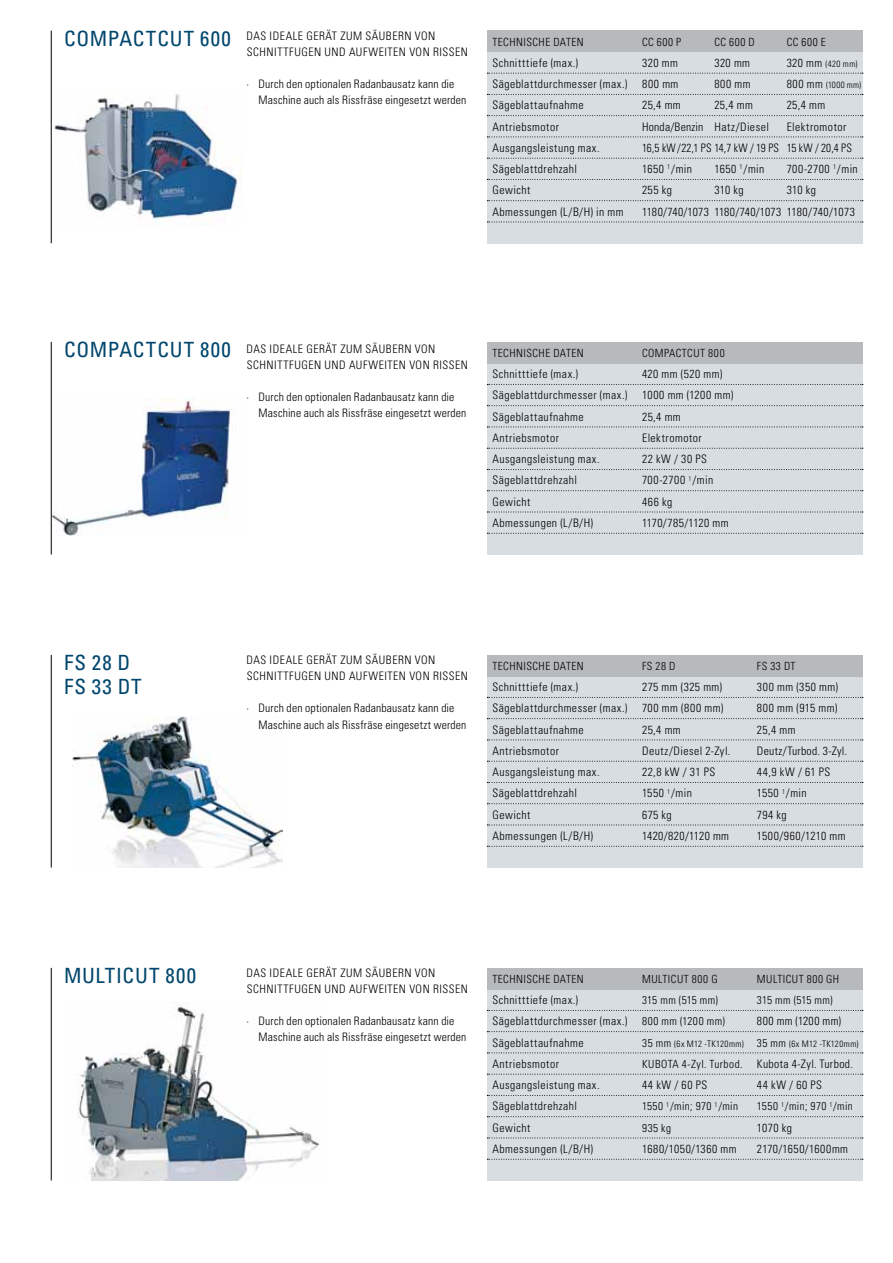
<style>
.page{position:relative;width:893px;height:1263px;background:#fff}
.page>*{position:absolute;margin:0;border:0;box-sizing:border-box;transform-origin:0 0}
.t1{font:condensed 21px/24px "Univers";letter-spacing:.035em;color:#00466d}
.t2{font:300 condensed 11.7px/21.3px "Univers";letter-spacing:.04em;color:#000}
.t3{font:300 condensed 11.7px/16px "Univers";letter-spacing:.015em;color:#000}
.t4{font:300 condensed 11.7px/21.3px "Univers";letter-spacing:.02em;color:#000}
.t5{font:300 condensed 11.25px/21.3px "Univers";letter-spacing:.04em;color:#000}
.t6{font:300 condensed 9px "Univers";letter-spacing:.045em;color:#000}
.s1{font-weight:400;font-size:21px;color:#00466d}
.s2{font-size:11.7px}
.s3{font-size:11.25px}
</style>
<div class="page">
<img style="left:54px;top:94px;width:188px;height:130px">
<div style="left:487px;top:52px;width:375px;height:191px;background:#d7dde1"></div>
<div style="left:487px;top:363px;width:375px;height:191px;background:#d7dde1"></div>
<svg style="left:487px;top:73px;width:376px;height:1px"></svg>
<svg style="left:487px;top:384px;width:376px;height:1px"></svg>
<svg style="left:487px;top:94px;width:376px;height:1px"></svg>
<svg style="left:487px;top:405px;width:376px;height:1px"></svg>
<svg style="left:487px;top:115px;width:376px;height:1px"></svg>
<svg style="left:487px;top:427px;width:376px;height:1px"></svg>
<svg style="left:487px;top:137px;width:376px;height:1px"></svg>
<svg style="left:487px;top:448px;width:376px;height:1px"></svg>
<svg style="left:487px;top:158px;width:376px;height:1px"></svg>
<svg style="left:487px;top:469px;width:376px;height:1px"></svg>
<svg style="left:487px;top:179px;width:376px;height:1px"></svg>
<svg style="left:487px;top:490px;width:376px;height:1px"></svg>
<svg style="left:487px;top:200px;width:376px;height:1px"></svg>
<svg style="left:487px;top:222px;width:376px;height:1px"></svg>
<svg style="left:487px;top:512px;width:376px;height:1px"></svg>
<svg style="left:487px;top:533px;width:376px;height:1px"></svg>
<div style="left:487px;top:31px;width:375px;height:21px;background:#b6babd"></div>
<div style="left:487px;top:342px;width:375px;height:21px;background:#b6babd"></div>
<img style="left:52px;top:398px;width:179px;height:138px">
<img style="left:78px;top:1002px;width:242px;height:178px">
<img style="left:73px;top:716px;width:210px;height:151px">
<div style="left:487px;top:676px;width:375px;height:191px;background:#d7dde1"></div>
<svg style="left:487px;top:697px;width:376px;height:1px"></svg>
<svg style="left:487px;top:718px;width:376px;height:1px"></svg>
<svg style="left:487px;top:739px;width:376px;height:1px"></svg>
<svg style="left:487px;top:761px;width:376px;height:1px"></svg>
<svg style="left:487px;top:782px;width:376px;height:1px"></svg>
<svg style="left:487px;top:803px;width:376px;height:1px"></svg>
<svg style="left:487px;top:825px;width:376px;height:1px"></svg>
<svg style="left:487px;top:846px;width:376px;height:1px"></svg>
<div style="left:487px;top:655px;width:375px;height:21px;background:#b6babd"></div>
<div style="left:487px;top:989px;width:375px;height:191px;background:#d7dde1"></div>
<svg style="left:487px;top:1010px;width:376px;height:1px"></svg>
<svg style="left:487px;top:1031px;width:376px;height:1px"></svg>
<svg style="left:487px;top:1052px;width:376px;height:1px"></svg>
<svg style="left:487px;top:1074px;width:376px;height:1px"></svg>
<svg style="left:487px;top:1095px;width:376px;height:1px"></svg>
<svg style="left:487px;top:1116px;width:376px;height:1px"></svg>
<svg style="left:487px;top:1137px;width:376px;height:1px"></svg>
<svg style="left:487px;top:1159px;width:376px;height:1px"></svg>
<div style="left:487px;top:968px;width:375px;height:21px;background:#b6babd"></div>
<hr style="left:51px;top:968px;width:1px;height:212px;background:#000">
<hr style="left:51px;top:655px;width:1px;height:212px;background:#000">
<hr style="left:51px;top:342px;width:1px;height:212px;background:#000">
<hr style="left:51px;top:31px;width:1px;height:212px;background:#000">
<h1 class="t1" style="left:64px;top:26px;width:82px">COMPACTCUT</h1>
<p class="t2" style="left:247px;top:27px;width:190px;line-height:16px;text-indent:-47px"><span class="s1">600</span> DAS IDEALE GERÄT ZUM SÄUBERN VON<br>SCHNITTFUGEN und</p>
<p class="t2" style="left:349px;top:41px;width:8px">aufweiten</p>
<p class="t2" style="left:409px;top:41px;width:8px">von</p>
<p class="t2" style="left:433px;top:41px;width:7px">rissen</p>
<p class="t3" style="left:259px;top:76px;width:209px;text-indent:-12px">· Durch den optionalen Radanbausatz kann die<br>Maschine auch als Rissfräse eingesetzt werden</p>
<p class="t5" style="left:492px;top:31px;width:93px">TECHNISCHE DATEN</p>
<p class="t2" style="left:492px;top:52px;width:136px">Schnitttiefe (max.)<br>Sägeblattdurchmesser (max.)<br>Sägeblattaufnahme<br>Antriebsmotor<br>Ausgangsleistung max.<br>Sägeblattdrehzahl<br>Gewicht<br>Abmessungen (L/B/H) in mm</p>
<p class="t5" style="left:642px;top:31px;width:41px">CC 600 P</p>
<p class="t4" style="left:642px;top:52px;width:138px">320 mm<br>800 mm<br>25,4 mm<br>Honda/Benzin<br>16,5 kW/22,1 PS 14,7 kW / 19 PS<br>1650 <sup>1</sup>/min<br>255 kg<br>1180/740/1073</p>
<p class="t5" style="left:714px;top:31px;width:42px">CC 600 D</p>
<p class="t2" style="left:714px;top:52px;width:56px">320 mm<br>800 mm<br>25,4 mm<br>Hatz/Diesel</p>
<p class="t4" style="left:714px;top:158px;width:68px">1650 <sup>1</sup>/min<br>310 kg<br>1180/740/1073</p>
<p class="t5" style="left:787px;top:31px;width:41px">CC 600 E</p>
<p class="t6" style="left:787px;top:58px;width:72px"><span class="s2">320 mm</span> (420 mm)</p>
<p class="t6" style="left:787px;top:79px;width:76px"><span class="s2">800 mm</span> (1000 mm)</p>
<p class="t2" style="left:787px;top:94px;width:73px">25,4 mm<br>Elektromotor<br>15 kW / 20,4 PS<br>700-2700 <sup>1</sup>/min<br>310 kg<br>1180/740/1073</p>
<h1 class="t1" style="left:64px;top:337px;width:82px">COMPACTCUT</h1>
<h1 class="t1" style="left:200px;top:337px;width:32px">800</h1>
<p class="t2" style="left:247px;top:340px;width:190px;line-height:16px">DAS IDEALE GERÄT ZUM SÄUBERN VON<br>SCHNITTFUGEN und</p>
<p class="t2" style="left:349px;top:354px;width:8px">aufweiten</p>
<p class="t2" style="left:409px;top:354px;width:8px">von</p>
<p class="t2" style="left:433px;top:354px;width:7px">rissen</p>
<p class="t3" style="left:259px;top:389px;width:209px;text-indent:-12px">· Durch den optionalen Radanbausatz kann die<br>Maschine auch als Rissfräse eingesetzt werden</p>
<p class="t5" style="left:492px;top:342px;width:93px">TECHNISCHE DATEN</p>
<p class="t2" style="left:492px;top:363px;width:136px">Schnitttiefe (max.)<br>Sägeblattdurchmesser (max.)<br>Sägeblattaufnahme<br>Antriebsmotor<br>Ausgangsleistung max.<br>Sägeblattdrehzahl<br>Gewicht<br>Abmessungen (L/B/H)</p>
<p class="t5" style="left:642px;top:342px;width:84px">COMPACTCUT 800</p>
<p class="t2" style="left:642px;top:363px;width:93px">420 mm (520 mm)<br>1000 mm (1200 mm)<br>25,4 mm<br>Elektromotor<br>22 kW / 30 PS<br>700-2700 <sup>1</sup>/min<br>466 kg<br>1170/785/1120 mm</p>
<h1 class="t1" style="left:64px;top:650px;width:79px">FS 28 D<br>FS 33 DT</h1>
<p class="t2" style="left:247px;top:652px;width:190px;line-height:16px">DAS IDEALE GERÄT ZUM SÄUBERN VON<br>SCHNITTFUGEN und</p>
<p class="t2" style="left:349px;top:665px;width:8px">aufweiten</p>
<p class="t2" style="left:409px;top:665px;width:8px">von</p>
<p class="t2" style="left:433px;top:665px;width:7px">rissen</p>
<p class="t3" style="left:259px;top:700px;width:209px;text-indent:-12px">· Durch den optionalen Radanbausatz kann die<br>Maschine auch als Rissfräse eingesetzt werden</p>
<p class="t5" style="left:492px;top:655px;width:93px">TECHNISCHE DATEN</p>
<p class="t2" style="left:492px;top:676px;width:136px">Schnitttiefe (max.)<br>Sägeblattdurchmesser (max.)<br>Sägeblattaufnahme<br>Antriebsmotor<br>Ausgangsleistung max.<br>Sägeblattdrehzahl<br>Gewicht<br>Abmessungen (L/B/H)</p>
<p class="t5" style="left:642px;top:655px;width:35px">FS 28 D</p>
<p class="t2" style="left:642px;top:676px;width:90px">275 mm (325 mm)<br>700 mm (800 mm)<br>25,4 mm<br>Deutz/Diesel 2-Zyl.<br>22,8 kW / 31 PS<br>1550 <sup>1</sup>/min<br>675 kg<br>1420/820/1120 mm</p>
<p class="t5" style="left:757px;top:655px;width:40px">FS 33 DT</p>
<p class="t2" style="left:757px;top:676px;width:92px">300 mm (350 mm)<br>800 mm (915 mm)<br>25,4 mm<br>Deutz/Turbod. 3-Zyl.<br>44,9 kW / 61 PS<br>1550 <sup>1</sup>/min<br>794 kg<br>1500/960/1210 mm</p>
<h1 class="t1" style="left:64px;top:963px;width:30px">MULTICUT</h1>
<h1 class="t1" style="left:165px;top:963px;width:32px">800</h1>
<p class="t2" style="left:247px;top:965px;width:190px;line-height:16px">DAS IDEALE GERÄT ZUM SÄUBERN VON<br>SCHNITTFUGEN und</p>
<p class="t2" style="left:349px;top:978px;width:8px">aufweiten</p>
<p class="t2" style="left:409px;top:978px;width:8px">von</p>
<p class="t2" style="left:433px;top:978px;width:7px">rissen</p>
<p class="t3" style="left:259px;top:1013px;width:209px;text-indent:-12px">· Durch den optionalen Radanbausatz kann die<br>Maschine auch als Rissfräse eingesetzt werden</p>
<p class="t5" style="left:492px;top:968px;width:93px">TECHNISCHE DATEN</p>
<p class="t2" style="left:492px;top:989px;width:136px">Schnitttiefe (max.)<br>Sägeblattdurchmesser (max.)<br>Sägeblattaufnahme<br>Antriebsmotor<br>Ausgangsleistung max.<br>Sägeblattdrehzahl<br>Gewicht<br>Abmessungen (L/B/H)</p>
<p class="t5" style="left:642px;top:968px;width:84px">MULTICUT 800 G<br>315 mm (515 mm)<br>800 mm (1200 mm)</p>
<p class="t6" style="left:642px;top:1038px;width:103px"><span class="s3">35 mm</span> (6x M12 -TK120mm)</p>
<p class="t5" style="left:642px;top:1053px;width:102px">KUBOTA 4-Zyl. Turbod.</p>
<p class="t2" style="left:642px;top:1074px;width:67px">44 kW / 60 PS</p>
<p class="t5" style="left:642px;top:1095px;width:98px">1550 <sup>1</sup>/min; 970 <sup>1</sup>/min<br>935 kg</p>
<p class="t2" style="left:642px;top:1138px;width:96px">1680/1050/1360 mm</p>
<p class="t5" style="left:757px;top:968px;width:84px">MULTICUT 800 GH<br>315 mm (515 mm)</p>
<p class="t2" style="left:757px;top:1010px;width:86px">800 mm (1200 mm)</p>
<p class="t6" style="left:757px;top:1038px;width:103px"><span class="s3">35 mm</span> (6x M12 -TK120mm)</p>
<p class="t2" style="left:757px;top:1053px;width:97px">Kubota 4-Zyl. Turbod.<br>44 kW / 60 PS</p>
<p class="t5" style="left:757px;top:1095px;width:98px">1550 <sup>1</sup>/min; 970 <sup>1</sup>/min</p>
<p class="t2" style="left:757px;top:1117px;width:93px">1070 kg<br>2170/1650/1600mm</p>
</div>
